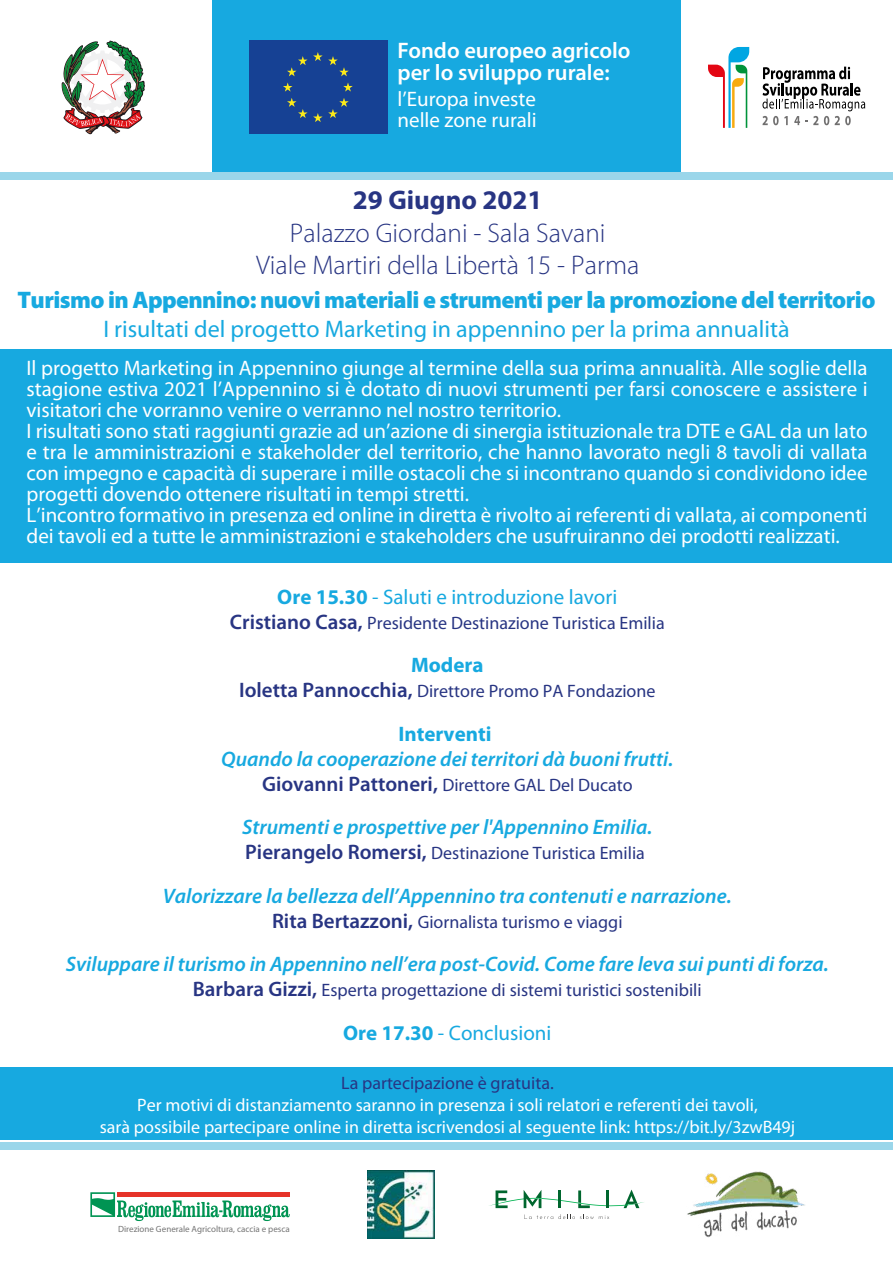
<style>
.page{position:relative;width:893px;height:1263px;background:#fff}
.page>*{position:absolute;margin:0;border:0;box-sizing:border-box;transform-origin:0 0}
.t1{font:300 27px/32.4px "Myriad Pro";color:#283583;text-align:center}
.t2{font:700 27px "Myriad Pro";color:#283583}
.t3{font:900 24px "Myriad Pro";letter-spacing:-.025em;color:#17a9e0}
.t4{font:24px "Myriad Pro";color:#17a9e0}
.t5{font:600 22.5px/22.5px "Myriad Pro";color:#fff}
.t6{font:21px/21px "Myriad Pro";color:#fff}
.t7{font:italic 600 21px "Myriad Pro";color:#17a9e0}
.t8{font:21px "Myriad Pro";color:#17a9e0}
.t9{font:700 21px "Myriad Pro";color:#17a9e0}
.t10{font:18px "Myriad Pro";color:#283583}
.t11{font:18px/21.6px "Myriad Pro";color:#fff;text-align:center}
.t12{font:9px "Myriad Pro";color:#757575}
.s1{font-weight:700}
.s2{font-weight:600;font-size:21px}
</style>
<div class="page">
<div style="left:0;top:1067px;width:893px;height:73px;background:#17a9e0"></div>
<div style="left:0;top:1142px;width:893px;height:8px;background:#9ad6ea"></div>
<div style="left:1px;top:349px;width:891px;height:214px;background:#17a9e0"></div>
<div style="left:212px;top:1px;width:469px;height:171px;background:#17a9e0"></div>
<div style="left:0;top:172px;width:893px;height:8px;background:#9ad6ea"></div>
<svg style="left:62px;top:41px;width:83px;height:93px"></svg>
<div style="left:249px;top:41px;width:138px;height:93px;background:#164194"></div>
<svg style="left:283px;top:82px;width:9px;height:10px"></svg>
<svg style="left:287px;top:98px;width:62px;height:24px"></svg>
<svg style="left:343px;top:82px;width:10px;height:10px"></svg>
<svg style="left:287px;top:52px;width:62px;height:24px"></svg>
<svg style="left:762px;top:67px;width:103px;height:58px"></svg>
<svg style="left:708px;top:47px;width:41px;height:81px"></svg>
<img style="left:367px;top:1171px;width:67px;height:67px">
<img style="left:687px;top:1171px;width:118px;height:67px">
<svg style="left:524px;top:1214px;width:85px;height:5px"></svg>
<svg style="left:489px;top:1190px;width:155px;height:18px"></svg>
<svg style="left:90px;top:1192px;width:200px;height:29px"></svg>
<p class="t5" style="left:397px;top:38px;width:234px">Fondo europeo agricolo per lo sviluppo rurale:</p>
<p class="t6" style="left:397px;top:88px;width:141px">l’Europa investe nelle zone rurali</p>
<p class="t2" style="left:353px;top:183px;width:191px">29 Giugno 2021</p>
<p class="t1" style="left:256px;top:216px;width:385px">Palazzo Giordani - Sala Savani<br>Viale Martiri della Libertà 15 - Parma</p>
<p class="t3" style="left:18px;top:286px;width:859px">Turismo in Appennino: nuovi materiali e strumenti per la promozione del territorio</p>
<p class="t4" style="left:103px;top:314px;width:688px">I risultati del progetto Marketing in appennino per la prima annualità</p>
<p class="t6" style="left:26px;top:357px;width:843px">Il progetto Marketing in Appennino giunge al termine della sua prima annualità. Alle soglie della stagione estiva 2021 l’Appennino si è dotato di nuovi strumenti per farsi conoscere e assistere i visitatori che vorranno venire o verranno nel nostro territorio.<br>I risultati sono stati raggiunti grazie ad un’azione di sinergia istituzionale tra DTE e GAL da un lato e tra le amministrazioni e stakeholder del territorio, che hanno lavorato negli 8 tavoli di vallata con impegno e capacità di superare i mille ostacoli che si incontrano quando si condividono idee progetti dovendo ottenere risultati in tempi stretti.<br>L’incontro formativo in presenza ed online in diretta è rivolto ai referenti di vallata, ai componenti dei tavoli ed a tutte le amministrazioni e stakeholders che usufruiranno dei prodotti realizzati.</p>
<p class="t8" style="left:277px;top:584px;width:341px"><span class="s1">Ore 15.30</span> - Saluti e introduzione lavori</p>
<p class="t10" style="left:230px;top:612px;width:436px"><span class="s2">Cristiano Casa,</span> Presidente Destinazione Turistica Emilia</p>
<p class="t9" style="left:411px;top:651px;width:74px">Modera</p>
<p class="t10" style="left:239px;top:680px;width:418px"><span class="s2">Ioletta Pannocchia,</span> Direttore Promo PA Fondazione</p>
<p class="t9" style="left:399px;top:720px;width:95px">Interventi</p>
<p class="t7" style="left:221px;top:745px;width:454px">Quando la cooperazione dei territori dà buoni frutti.</p>
<p class="t10" style="left:262px;top:774px;width:372px"><span class="s2">Giovanni Pattoneri,</span> Direttore GAL Del Ducato</p>
<p class="t7" style="left:242px;top:814px;width:412px">Strumenti e prospettive per l'Appennino Emilia.</p>
<p class="t10" style="left:245px;top:842px;width:401px"><span class="s2">Pierangelo Romersi,</span> Destinazione Turistica Emilia</p>
<p class="t7" style="left:163px;top:882px;width:571px">Valorizzare la bellezza dell’Appennino tra contenuti e narrazione.</p>
<p class="t10" style="left:272px;top:911px;width:352px"><span class="s2">Rita Bertazzoni,</span> Giornalista turismo e viaggi</p>
<p class="t7" style="left:66px;top:951px;width:765px">Sviluppare il turismo in Appennino nell’era post-Covid. Come fare leva sui punti di forza.</p>
<p class="t10" style="left:193px;top:979px;width:510px"><span class="s2">Barbara Gizzi,</span> Esperta progettazione di sistemi turistici sostenibili</p>
<p class="t8" style="left:343px;top:1019px;width:210px"><span class="s1">Ore 17.30</span> - Conclusioni</p>
<p class="t10" style="left:341px;top:1072px;width:214px">La partecipazione è gratuita.</p>
<p class="t11" style="left:100px;top:1094px;width:697px">Per motivi di distanziamento saranno in presenza i soli relatori e referenti dei tavoli,<br>sarà possibile partecipare online in diretta iscrivendosi al seguente link: https://bit.ly/3zwB49j</p>
<p class="t12" style="left:118px;top:1223px;width:173px">Direzione Generale Agricoltura, caccia e pesca</p>
</div>
